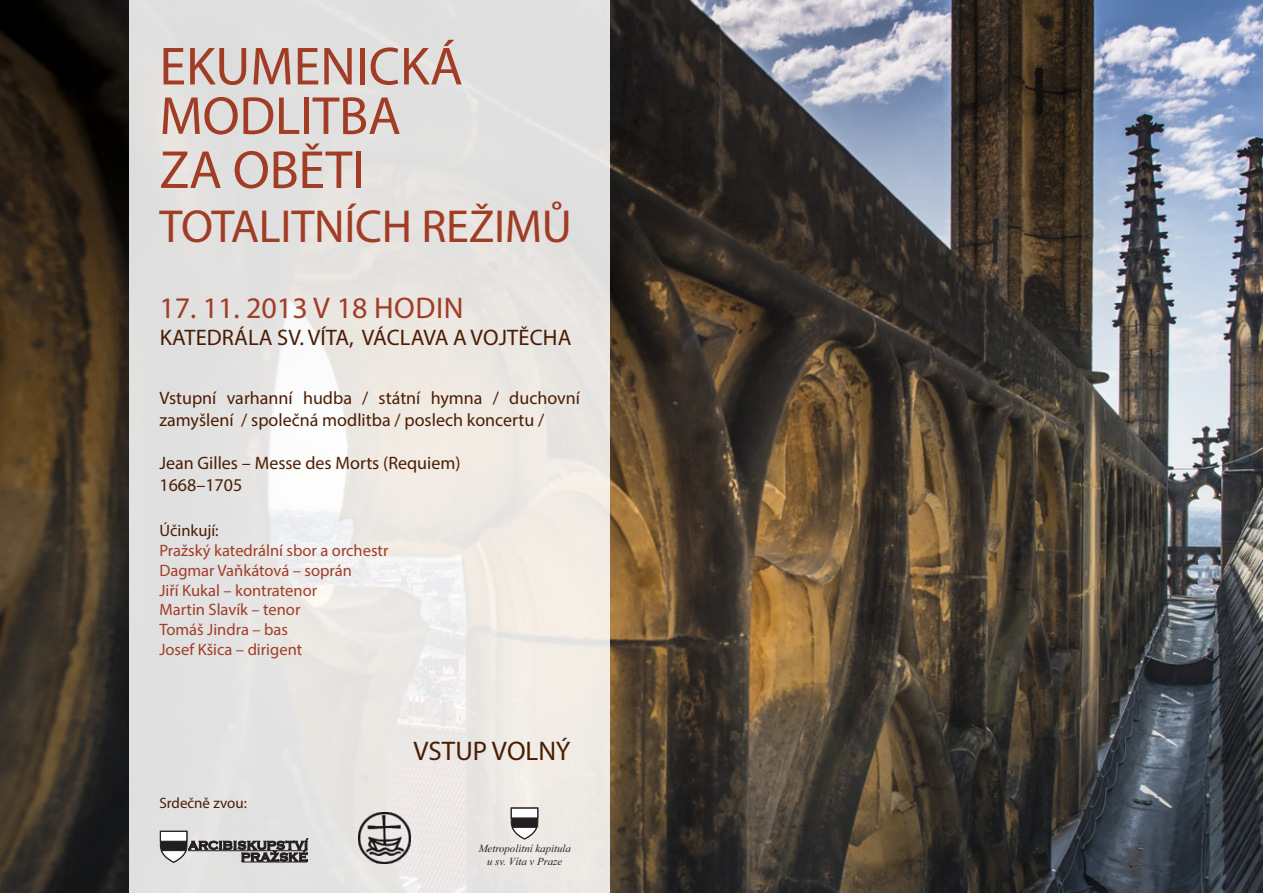
<style>
.page{position:relative;width:1263px;height:893px;background:#fff}
.page>*{position:absolute;margin:0;border:0;box-sizing:border-box;transform-origin:0 0}
.t1{font:54px "Myriad Pro";letter-spacing:-.005em;color:#a13c25}
.t2{font:46.5px "Myriad Pro";letter-spacing:-.005em;color:#a13c25}
.t3{font:30px "Myriad Pro";color:#a13c25}
.t4{font:27px "Myriad Pro";color:#4b1d03}
.t5{font:22.5px "Myriad Pro";letter-spacing:.005em;color:#4b1d03}
.t6{font:18px/21.6px "Myriad Pro";color:#4b1d03}
.t7{font:16.5px "Myriad Pro";color:#a13c25}
.t8{font:16.5px "Myriad Pro";color:#4b1d03}
.t9{font:15px "Myriad Pro";color:#4b1d03}
.t10{font:italic 10.8px/12.9px "Times New Roman";color:#231f20;text-align:center}
</style>
<div class="page">
<img style="left:0;top:0;width:1263px;height:893px">
<svg style="left:130px;top:0;width:480px;height:893px;background:#e7e5e2"></svg>
<svg style="left:160px;top:831px;width:148px;height:31px;background:#9e9c9c"></svg>
<hr style="left:242px;top:862px;width:65px;height:1px;background:#231f20">
<svg style="left:511px;top:808px;width:27px;height:31px"></svg>
<img style="left:358px;top:812px;width:53px;height:51px">
<p class="t1" style="left:159px;top:33px;width:305px">EKUMENICKÁ</p>
<p class="t1" style="left:159px;top:83px;width:243px">MODLITBA</p>
<p class="t1" style="left:159px;top:137px;width:207px">ZA OBĚTI</p>
<p class="t2" style="left:159px;top:198px;width:414px">TOTALITNÍCH REŽIMŮ</p>
<p class="t3" style="left:159px;top:290px;width:306px">17. 11. 2013 V 18 HODIN</p>
<p class="t5" style="left:160px;top:324px;width:413px">KATEDRÁLA SV. VÍTA, VÁCLAVA A VOJTĚCHA</p>
<p class="t6" style="left:159px;top:387px;width:422px">Vstupní varhanní hudba / státní hymna / duchovní zamyšlení / společná modlitba / poslech koncertu /</p>
<p class="t6" style="left:159px;top:452px;width:303px">Jean Gilles – Messe des Morts (Requiem)</p>
<p class="t6" style="left:159px;top:474px;width:84px">1668–1705</p>
<p class="t8" style="left:159px;top:521px;width:61px">Účinkují:</p>
<p class="t7" style="left:159px;top:540px;width:230px">Pražský katedrální sbor a orchestr</p>
<p class="t7" style="left:159px;top:560px;width:194px">Dagmar Vaňkátová – soprán</p>
<p class="t7" style="left:159px;top:580px;width:159px">Jiří Kukal – kontratenor</p>
<p class="t7" style="left:159px;top:600px;width:142px">Martin Slavík – tenor</p>
<p class="t7" style="left:159px;top:620px;width:130px">Tomáš Jindra – bas</p>
<p class="t7" style="left:159px;top:639px;width:144px">Josef Kšica – dirigent</p>
<p class="t9" style="left:159px;top:793px;width:89px">Srdečně zvou:</p>
<p class="t4" style="left:414px;top:734px;width:158px">VSTUP VOLNÝ</p>
<p class="t10" style="left:479px;top:841px;width:94px">Metropolitní kapitula u sv. Víta v Praze</p>
</div>
